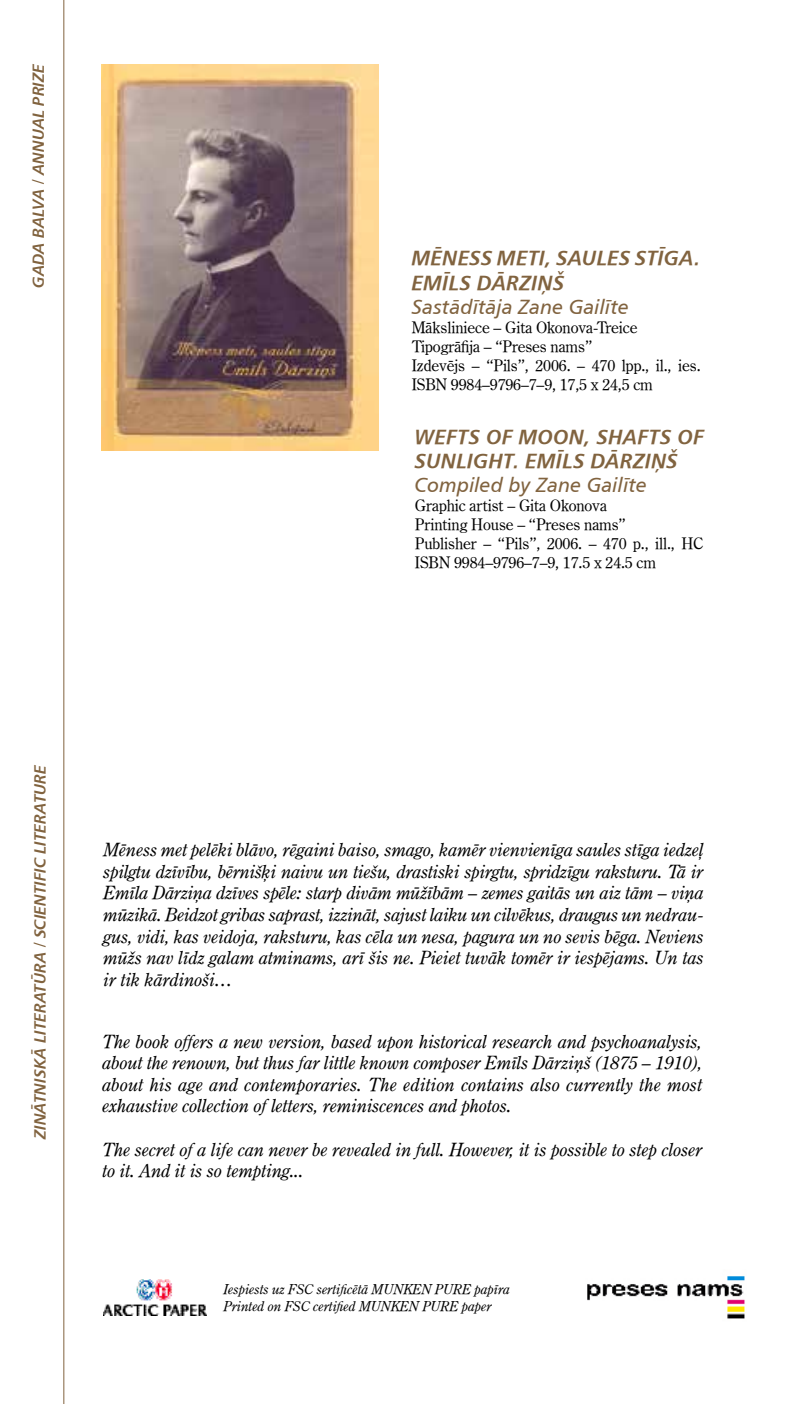
<style>
.page{position:relative;width:798px;height:1404px;background:#fff}
.page>*{position:absolute;margin:0;border:0;box-sizing:border-box;transform-origin:0 0}
.t1{font:20.25px/24.3px "Humanist 777 TL Bold Italic B";letter-spacing:.015em;color:#81633f}
.t2{font:20.25px "Humanist 777 TL Italic B";letter-spacing:.01em;color:#81633f}
.t3{font:italic 18px/21.6px "Century Oldstyle TL";color:#000;text-align:justify}
.t4{font:15.75px/18.9px "Century Oldstyle TL";letter-spacing:-.01em;color:#000}
.t5{font:15.75px "Humanist 777 TL Bold Italic B";color:#81633f}
.t6{font:italic 13.5px/16.9px "Century Oldstyle TL";color:#000}
</style>
<div class="page">
<hr style="left:63px;top:0;width:1px;height:1403px;background:#81633f">
<img style="left:104px;top:1279px;width:103px;height:36px">
<img style="left:587px;top:1276px;width:158px;height:43px">
<img style="left:102px;top:64px;width:276px;height:386px">
<p class="t5" style="left:28px;top:288px;width:226px;rotate:-90deg">GADA BALVA / ANNUAL PRIZE</p>
<p class="t1" style="left:411px;top:245px;width:290px">MĒNESS METI, SAULES STĪGA.<br>EMĪLS DĀRZIŅŠ</p>
<p class="t2" style="left:411px;top:294px;width:218px">Sastādītāja Zane Gailīte</p>
<p class="t4" style="left:411px;top:317px;width:290px">Māksliniece – Gita Okonova-Treice Tipogrāfija – “Preses nams”<br>Izdevējs – “Pils”, 2006. – 470 lpp., il., ies.<br>ISBN 9984–9796–7–9, 17,5 x 24,5 cm</p>
<p class="t1" style="left:415px;top:423px;width:290px">WEFTS OF MOON, SHAFTS OF<br>SUNLIGHT. EMĪLS DĀRZIŅŠ</p>
<p class="t2" style="left:415px;top:472px;width:233px">Compiled by Zane Gailīte</p>
<p class="t4" style="left:415px;top:495px;width:290px">Graphic artist – Gita Okonova<br>Printing House – “Preses nams”<br>Publisher – “Pils”, 2006. – 470 p., ill., HC ISBN 9984–9796–7–9, 17.5 x 24.5 cm</p>
<p class="t5" style="left:30px;top:1139px;width:376px;rotate:-90deg">ZINĀTNISKĀ LITERATŪRA / SCIENTIFIC LITERATURE</p>
<p class="t3" style="left:104px;top:838px;width:601px">Mēness met pelēki blāvo, rēgaini baiso, smago, kamēr vienvienīga saules stīga iedzeļ spilgtu dzīvību, bērnišķi naivu un tiešu, drastiski spirgtu, spridzīgu raksturu. Tā ir Emīla Dārziņa dzīves spēle: starp divām mūžībām – zemes gaitās un aiz tām – viņa mūzikā. Beidzot gribas saprast, izzināt, sajust laiku un cilvēkus, draugus un nedrau&shy;gus, vidi, kas veidoja, raksturu, kas cēla un nesa, pagura un no sevis bēga. Neviens mūžs nav līdz galam atminams, arī šis ne. Pieiet tuvāk tomēr ir iespējams. Un tas ir tik kārdinoši…</p>
<p class="t3" style="left:103px;top:1030px;width:601px">The book offers a new version, based upon historical research and psychoanalysis, about the renown, but thus far little known composer Emīls Dārziņš (1875 – 1910), about his age and contemporaries. The edition contains also currently the most exhaustive collection of letters, reminiscences and photos.</p>
<p class="t3" style="left:103px;top:1138px;width:601px">The secret of a life can never be revealed in full. However, it is possible to step closer to it. And it is so tempting...</p>
<p class="t6" style="left:224px;top:1280px;width:288px">Iespiests uz FSC sertificētā MUNKEN PURE papīra<br>Printed on FSC certified MUNKEN PURE paper</p>
</div>
